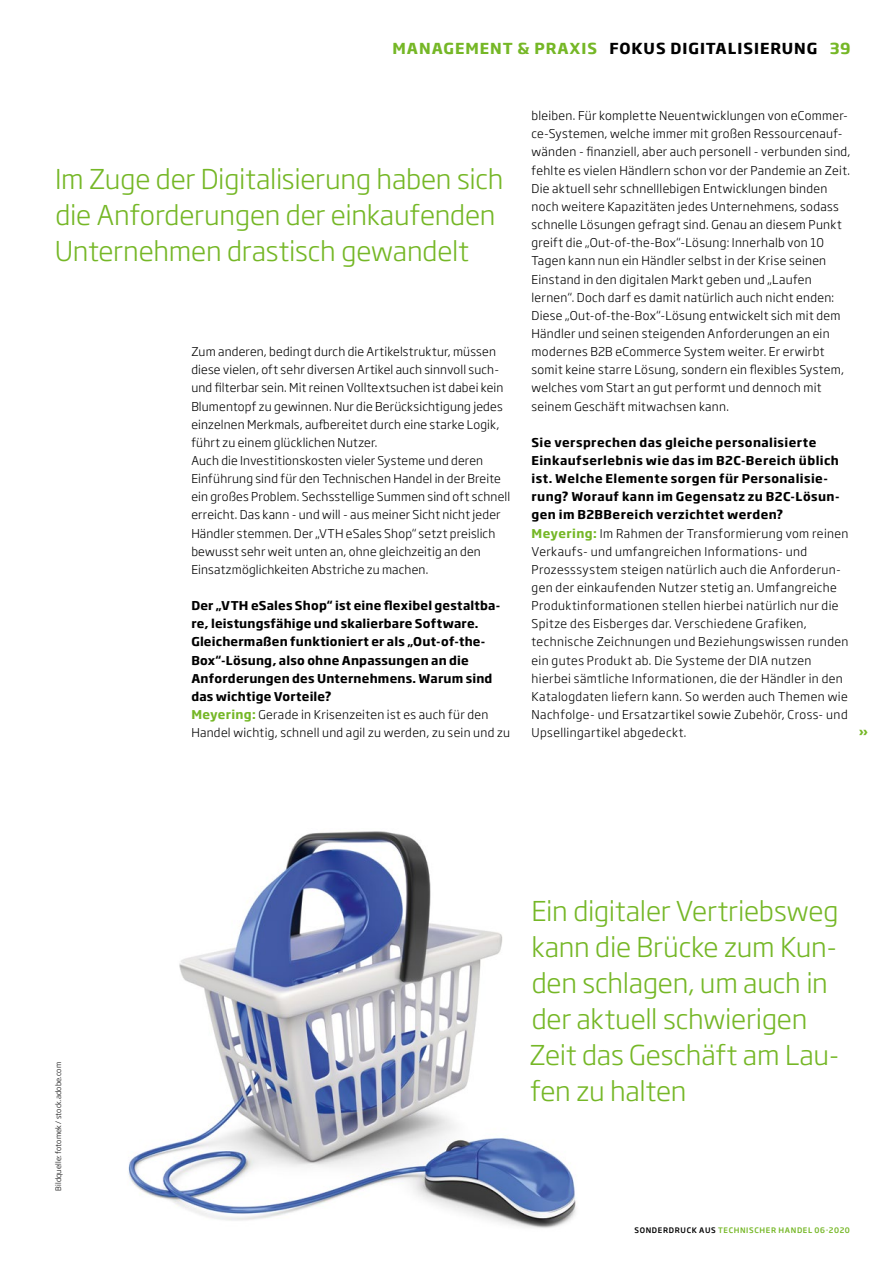
<style>
.page{position:relative;width:893px;height:1263px;background:#fff}
.page>*{position:absolute;margin:0;border:0;box-sizing:border-box;transform-origin:0 0}
.kernaussage{font:300 27px/36px "Soho Gothic Pro";letter-spacing:-.01em;color:#75b726}
.t1{font:700 15px "Soho Gothic Pro";letter-spacing:.065em;color:#000}
.gt{font:300 12px/18.1px "Soho Gothic Pro";letter-spacing:.025em;color:#000}
.gt_frage{font:700 12px/18.1px "Soho Gothic Pro";letter-spacing:.02em;color:#000}
.t2{font:700 12px "Soho Gothic Pro";color:#75b726}
.t3{font:500 7.5px "Soho Gothic Pro";letter-spacing:.085em;color:#75b726}
.bu{font:300 7.5px "Soho Gothic Pro";letter-spacing:.015em;color:#000}
.s1{color:#75b726}
.s2{font-weight:700;color:#75b726}
.s3{color:#000}
</style>
<div class="page">
<img style="left:128px;top:831px;width:449px;height:397px">
<p class="t1" style="left:392px;top:37px;width:459px"><span class="s1">MANAGEMENT &amp; PRAXIS</span> FOKUS DIGITALISIERUNG <span class="s1">39</span></p>
<p class="kernaussage" style="left:55px;top:159px;width:450px">Im Zuge der Digitalisierung haben sich die Anforderungen der einkaufenden<br>Unternehmen drastisch gewandelt</p>
<p class="gt" style="left:191px;top:342px;width:314px">Zum anderen, bedingt durch die Artikelstruktur, müssen diese vielen, oft sehr diversen Artikel auch sinnvoll such&shy;und filterbar sein. Mit reinen Volltextsuchen ist dabei kein Blumentopf zu gewinnen. Nur die Berücksichtigung jedes einzelnen Merkmals, aufbereitet durch eine starke Logik, führt zu einem glücklichen Nutzer.</p>
<p class="gt" style="left:191px;top:451px;width:320px">Auch die Investitionskosten vieler Systeme und deren Einführung sind für den Technischen Handel in der Breite ein großes Problem. Sechsstellige Summen sind oft schnell erreicht. Das kann - und will - aus meiner Sicht nicht jeder Händler stemmen. Der „VTH eSales Shop“ setzt preislich bewusst sehr weit unten an, ohne gleichzeitig an den Einsatzmöglichkeiten Abstriche zu machen.</p>
<p class="gt_frage" style="left:191px;top:596px;width:310px">Der „VTH eSales Shop“ ist eine flexibel gestaltba&shy;re, leistungsfähige und skalierbare Software.<br>Gleichermaßen funktioniert er als „Out-of-the-Box“-Lösung, also ohne Anpassungen an die Anforderungen des Unternehmens. Warum sind das wichtige Vorteile?</p>
<p class="gt" style="left:191px;top:705px;width:320px"><span class="s2">Meyering:</span> Gerade in Krisenzeiten ist es auch für den<br>Handel wichtig, schnell und agil zu werden, zu sein und zu</p>
<p class="gt" style="left:531px;top:106px;width:320px">bleiben. Für komplette Neuentwicklungen von eCommer&shy;ce-Systemen, welche immer mit großen Ressourcenauf&shy;wänden - finanziell, aber auch personell - verbunden sind, fehlte es vielen Händlern schon vor der Pandemie an Zeit.<br>Die aktuell sehr schnelllebigen Entwicklungen binden noch weitere Kapazitäten jedes Unternehmens, sodass schnelle Lösungen gefragt sind. Genau an diesem Punkt greift die „Out-of-the-Box“-Lösung: Innerhalb von 10<br>Tagen kann nun ein Händler selbst in der Krise seinen Einstand in den digitalen Markt geben und „Laufen lernen“. Doch darf es damit natürlich auch nicht enden:<br>Diese „Out-of-the-Box“-Lösung entwickelt sich mit dem Händler und seinen steigenden Anforderungen an ein modernes B2B eCommerce System weiter. Er erwirbt somit keine starre Lösung, sondern ein flexibles System, welches vom Start an gut performt und dennoch mit seinem Geschäft mitwachsen kann.</p>
<p class="gt_frage" style="left:531px;top:432px;width:310px">Sie versprechen das gleiche personalisierte Einkaufserlebnis wie das im B2C-Bereich üblich ist. Welche Elemente sorgen für Personalisie&shy;rung? Worauf kann im Gegensatz zu B2C-Lösun&shy;gen im B2BBereich verzichtet werden?</p>
<p class="gt" style="left:531px;top:523px;width:318px"><span class="s2">Meyering:</span> Im Rahmen der Transformierung vom reinen Verkaufs- und umfangreichen Informations- und Prozesssystem steigen natürlich auch die Anforderun&shy;gen der einkaufenden Nutzer stetig an. Umfangreiche Produktinformationen stellen hierbei natürlich nur die Spitze des Eisberges dar. Verschiedene Grafiken, technische Zeichnungen und Beziehungswissen runden ein gutes Produkt ab. Die Systeme der DIA nutzen hierbei sämtliche Informationen, die der Händler in den Katalogdaten liefern kann. So werden auch Themen wie Nachfolge- und Ersatzartikel sowie Zubehör, Cross- und Upsellingartikel abgedeckt.</p>
<p class="t2" style="left:859px;top:723px;width:11px">»</p>
<p class="bu" style="left:53px;top:1191px;width:130px;rotate:-90deg">Bildquelle: fotomek / stock.adobe.com</p>
<p class="kernaussage" style="left:529px;top:891px;width:312px">Ein digitaler Vertriebsweg kann die Brücke zum Kun&shy;den schlagen, um auch in der aktuell schwierigen<br>Zeit das Geschäft am Lau&shy;fen zu halten</p>
<p class="t3" style="left:634px;top:1224px;width:217px"><span class="s3">SONDERDRUCK AUS</span> TECHNISCHER HANDEL 06-2020</p>
</div>
